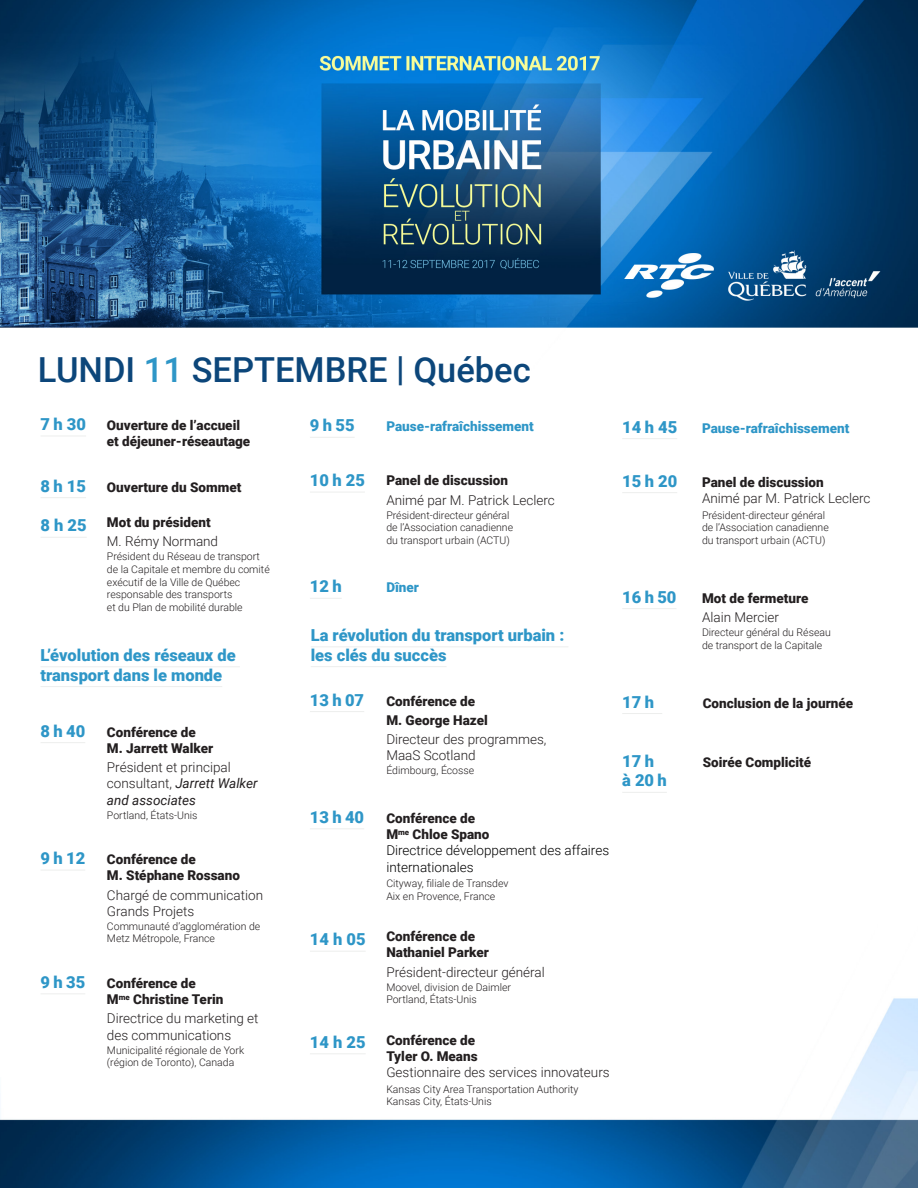
<style>
.page{position:relative;width:918px;height:1188px;background:#fff}
.page>*{position:absolute;margin:0;border:0;box-sizing:border-box;transform-origin:0 0}
.t1{font:500 34.5px "Roboto";color:#0c467a}
.t2{font:900 16.5px/19.8px "Roboto";color:#2e96c7}
.t3{font:300 13.5px/16.2px "Roboto";color:#231f20}
.t4{font:900 13.5px/16.2px "Roboto";color:#231f20}
.t5{font:300 13.5px/16.2px "Roboto";color:#000}
.t6{font:900 13.5px "Roboto";color:#2e96c7}
.t7{font:300 10.5px/12.6px "Roboto";color:#231f20}
.s1{color:#2e96c7}
.s2{font-weight:400;font-style:italic}
.s3{font-weight:900;color:#231f20}
.s4{font-weight:900}
</style>
<div class="page">
<img style="left:0;top:0;width:918px;height:1188px">
<hr style="left:41px;top:436px;width:45px;height:1px;background:#edeeed">
<hr style="left:41px;top:497px;width:45px;height:1px;background:#edeeed">
<hr style="left:41px;top:537px;width:46px;height:1px;background:#edeeed">
<hr style="left:41px;top:742px;width:44px;height:1px;background:#edeeed">
<hr style="left:41px;top:870px;width:44px;height:1px;background:#edeeed">
<hr style="left:41px;top:993px;width:44px;height:1px;background:#edeeed">
<hr style="left:310px;top:437px;width:45px;height:1px;background:#edeeed">
<hr style="left:310px;top:492px;width:55px;height:1px;background:#edeeed">
<hr style="left:310px;top:598px;width:32px;height:1px;background:#edeeed">
<hr style="left:310px;top:711px;width:54px;height:1px;background:#edeeed">
<hr style="left:310px;top:828px;width:54px;height:1px;background:#edeeed">
<hr style="left:310px;top:951px;width:56px;height:1px;background:#edeeed">
<hr style="left:310px;top:1053px;width:56px;height:1px;background:#edeeed">
<hr style="left:40px;top:666px;width:200px;height:1px;background:#edeeed">
<hr style="left:40px;top:686px;width:182px;height:1px;background:#edeeed">
<hr style="left:311px;top:646px;width:257px;height:1px;background:#edeeed">
<hr style="left:311px;top:666px;width:136px;height:1px;background:#edeeed">
<hr style="left:622px;top:438px;width:55px;height:1px;background:#edeeed">
<hr style="left:622px;top:492px;width:55px;height:1px;background:#edeeed">
<hr style="left:622px;top:608px;width:55px;height:1px;background:#edeeed">
<hr style="left:622px;top:713px;width:40px;height:1px;background:#edeeed">
<hr style="left:622px;top:792px;width:45px;height:1px;background:#edeeed">
<p class="t1" style="left:38px;top:346px;width:495px">LUNDI <span class="s1">11</span> SEPTEMBRE | Québec</p>
<p class="t2" style="left:310px;top:415px;width:46px">9 h 55</p>
<p class="t6" style="left:386px;top:417px;width:149px">Pause-rafraîchissement</p>
<p class="t2" style="left:41px;top:414px;width:47px">7 h 30</p>
<p class="t4" style="left:107px;top:417px;width:145px">Ouverture de l’accueil et déjeuner-réseautage</p>
<p class="t2" style="left:41px;top:475px;width:47px">8 h 15</p>
<p class="t2" style="left:41px;top:515px;width:48px">8 h 25</p>
<p class="t2" style="left:310px;top:470px;width:56px">10 h 25</p>
<p class="t4" style="left:386px;top:472px;width:123px">Panel de discussion</p>
<p class="t3" style="left:386px;top:491px;width:170px">Animé par M. Patrick Leclerc</p>
<p class="t7" style="left:386px;top:508px;width:128px">Président-directeur général de l’Association canadienne du transport urbain (ACTU)</p>
<p class="t2" style="left:310px;top:576px;width:33px">12 h</p>
<p class="t6" style="left:386px;top:578px;width:34px">Dîner</p>
<p class="t4" style="left:107px;top:478px;width:136px">Ouverture du Sommet</p>
<p class="t4" style="left:107px;top:514px;width:105px">Mot du président</p>
<p class="t3" style="left:107px;top:533px;width:113px">M. Rémy Normand</p>
<p class="t7" style="left:107px;top:550px;width:164px">Président du Réseau de transport de la Capitale et membre du comité exécutif de la Ville de Québec responsable des transports<br>et du Plan de mobilité durable</p>
<p class="t2" style="left:40px;top:644px;width:197px">L’évolution des réseaux de transport dans le monde</p>
<p class="t2" style="left:41px;top:720px;width:46px">8 h 40</p>
<p class="t4" style="left:107px;top:723px;width:108px">Conférence de<br>M. Jarrett Walker</p>
<p class="t3" style="left:107px;top:759px;width:152px">Président et principal consultant, <span class="s2">Jarrett Walker and associates</span></p>
<p class="t7" style="left:107px;top:808px;width:92px">Portland, États-Unis</p>
<p class="t2" style="left:41px;top:848px;width:46px">9 h 12</p>
<p class="t4" style="left:107px;top:851px;width:134px">Conférence de<br>M. Stéphane Rossano</p>
<p class="t3" style="left:107px;top:886px;width:158px">Chargé de communication<br>Grands Projets</p>
<p class="t7" style="left:107px;top:919px;width:155px">Communauté d’agglomération de<br>Metz Métropole, France</p>
<p class="t2" style="left:41px;top:971px;width:46px">9 h 35</p>
<p class="t4" style="left:107px;top:975px;width:118px">Conférence de<br>M<sup>me</sup> Christine Terin</p>
<p class="t3" style="left:107px;top:1010px;width:153px">Directrice du marketing et des communications</p>
<p class="t7" style="left:107px;top:1043px;width:139px">Municipalité régionale de York (région de Toronto), Canada</p>
<p class="t2" style="left:311px;top:624px;width:255px">La révolution du transport urbain : les clés du succès</p>
<p class="t2" style="left:310px;top:689px;width:56px">13 h 07</p>
<p class="t4" style="left:386px;top:692px;width:90px">Conférence de</p>
<p class="t4" style="left:386px;top:712px;width:103px">M. George Hazel</p>
<p class="t3" style="left:386px;top:731px;width:162px">Directeur des programmes,<br>MaaS Scotland</p>
<p class="t7" style="left:386px;top:764px;width:89px">Édimbourg, Écosse</p>
<p class="t2" style="left:310px;top:806px;width:56px">13 h 40</p>
<p class="t5" style="left:386px;top:810px;width:224px"><span class="s3">Conférence de<br>M</span><sup>me</sup> <span class="s3">Chloe Spano<br></span>Directrice développement des affaires internationales</p>
<p class="t7" style="left:386px;top:877px;width:124px">Cityway, filiale de Transdev</p>
<p class="t7" style="left:386px;top:889px;width:110px">Aix en Provence, France</p>
<p class="t4" style="left:386px;top:928px;width:104px">Conférence de<br>Nathaniel Parker</p>
<p class="t3" style="left:386px;top:963px;width:160px">Président-directeur général</p>
<p class="t7" style="left:386px;top:980px;width:126px">Moovel, division de Daimler<br>Portland, États-Unis</p>
<p class="t3" style="left:386px;top:1031px;width:225px"><span class="s4">Conférence de<br>Tyler O. Means<br></span>Gestionnaire des services innovateurs</p>
<p class="t7" style="left:386px;top:1082px;width:194px">Kansas City Area Transportation Authority<br>Kansas City, États-Unis</p>
<p class="t2" style="left:310px;top:929px;width:57px">14 h 05</p>
<p class="t2" style="left:310px;top:1031px;width:57px">14 h 25</p>
<p class="t2" style="left:622px;top:416px;width:56px">14 h 45</p>
<p class="t6" style="left:702px;top:419px;width:149px">Pause-rafraîchissement</p>
<p class="t2" style="left:622px;top:470px;width:56px">15 h 20</p>
<p class="t3" style="left:702px;top:473px;width:170px"><span class="s4">Panel de discussion<br></span>Animé par M. Patrick Leclerc</p>
<p class="t7" style="left:702px;top:508px;width:128px">Président-directeur général de l’Association canadienne du transport urbain (ACTU)</p>
<p class="t2" style="left:622px;top:586px;width:56px">16 h 50</p>
<p class="t4" style="left:702px;top:589px;width:108px">Mot de fermeture</p>
<p class="t3" style="left:702px;top:609px;width:78px">Alain Mercier</p>
<p class="t7" style="left:702px;top:626px;width:130px">Directeur général du Réseau de transport de la Capitale</p>
<p class="t2" style="left:622px;top:691px;width:33px">17 h</p>
<p class="t4" style="left:703px;top:694px;width:152px">Conclusion de la journée</p>
<p class="t2" style="left:622px;top:750px;width:46px">17 h à 20 h</p>
<p class="t4" style="left:703px;top:753px;width:110px">Soirée Complicité</p>
</div>
